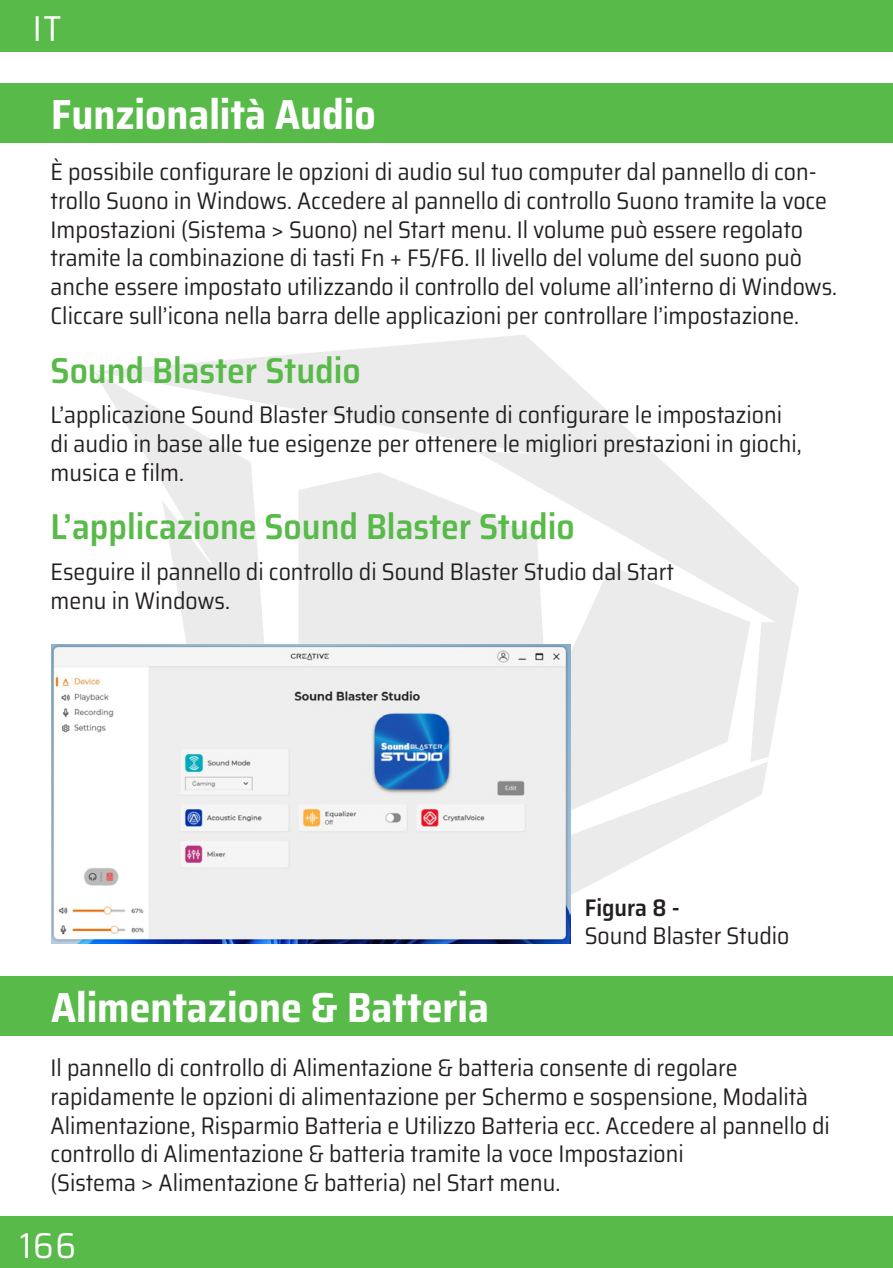
<style>
.page{position:relative;width:893px;height:1268px;background:#fff}
.page>*{position:absolute;margin:0;border:0;box-sizing:border-box;transform-origin:0 0}
.Başlık_Lvl-2{font:700 semi-condensed 42px "Saira";color:#fff}
.Başlık_Lvl-2-2{font:600 semi-condensed 36px "Saira";color:#58ba49}
.t1{font:semi-condensed 36px "Saira";color:#fff}
.Tablo_Tab{font:semi-condensed 24px/28.8px "Saira";color:#231f20}
.Tablo_Tab-2{font:600 semi-condensed 24px "Saira";color:#231f20}
</style>
<div class="page">
<div style="left:0;top:0;width:893px;height:51px;background:#58ba49"></div>
<div style="left:0;top:1216px;width:893px;height:51px;background:#58ba49"></div>
<svg style="left:104px;top:335px;width:695px;height:422px"></svg>
<svg style="left:94px;top:371px;width:674px;height:562px"></svg>
<svg style="left:298px;top:472px;width:452px;height:360px;fill:#ebebec"></svg>
<img style="left:51px;top:644px;width:519px;height:299px">
<div style="left:0;top:83px;width:893px;height:60px;background:#58ba49"></div>
<div style="left:0;top:975px;width:893px;height:60px;background:#58ba49"></div>
<hr style="left:892px;top:854px;width:1px;height:60px;background:#58ba49">
<h2 class="t1" style="left:33px;top:-1px;width:30px">IT</h2>
<p class="Başlık_Lvl-2" style="left:51px;top:80px;width:326px">Funzionalità Audio</p>
<p class="Tablo_Tab" style="left:51px;top:156px;width:788px">È possibile configurare le opzioni di audio sul tuo computer dal pannello di con&shy;trollo Suono in Windows. Accedere al pannello di controllo Suono tramite la voce Impostazioni (Sistema &gt; Suono) nel Start menu. Il volume può essere regolato tramite la combinazione di tasti Fn + F5/F6. Il livello del volume del suono può anche essere impostato utilizzando il controllo del volume all’interno di Windows.<br>Cliccare sull’icona nella barra delle applicazioni per controllare l’impostazione.</p>
<p class="Başlık_Lvl-2-2" style="left:51px;top:341px;width:312px">Sound Blaster Studio</p>
<p class="Tablo_Tab" style="left:51px;top:399px;width:753px">L’applicazione Sound Blaster Studio consente di configurare le impostazioni di audio in base alle tue esigenze per ottenere le migliori prestazioni in giochi, musica e film.</p>
<p class="Başlık_Lvl-2-2" style="left:51px;top:497px;width:525px">L’applicazione Sound Blaster Studio</p>
<p class="Tablo_Tab" style="left:51px;top:556px;width:625px">Eseguire il pannello di controllo di Sound Blaster Studio dal Start</p>
<p class="Tablo_Tab" style="left:51px;top:585px;width:181px">menu in Windows.</p>
<p class="Başlık_Lvl-2" style="left:51px;top:972px;width:440px">Alimentazione &amp; Batteria</p>
<p class="Tablo_Tab-2" style="left:585px;top:887px;width:97px">Figura 8 -</p>
<p class="Tablo_Tab" style="left:585px;top:920px;width:206px">Sound Blaster Studio</p>
<p class="Tablo_Tab" style="left:51px;top:1052px;width:688px">Il pannello di controllo di Alimentazione &amp; batteria consente di regolare</p>
<p class="Tablo_Tab" style="left:51px;top:1080px;width:781px">rapidamente le opzioni di alimentazione per Schermo e sospensione, Modalità<br>Alimentazione, Risparmio Batteria e Utilizzo Batteria ecc. Accedere al pannello di controllo di Alimentazione &amp; batteria tramite la voce Impostazioni</p>
<p class="Tablo_Tab" style="left:51px;top:1167px;width:511px">(Sistema &gt; Alimentazione &amp; batteria) nel Start menu.</p>
<h2 class="t1" style="left:20px;top:1215px;width:58px">166</h2>
</div>
